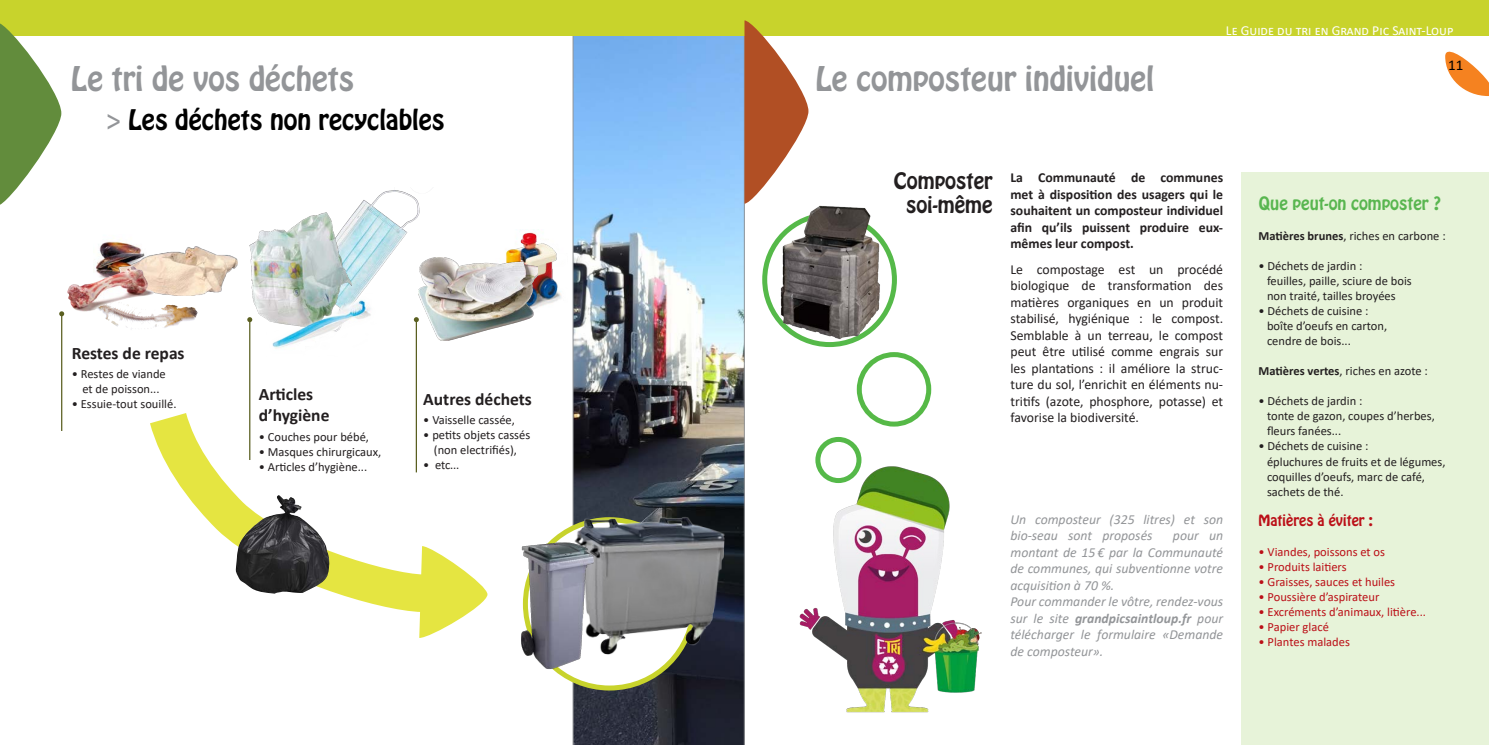
<style>
.page{position:relative;width:1489px;height:745px;background:#fff}
.page>*{position:absolute;margin:0;border:0;box-sizing:border-box;transform-origin:0 0}
.t1{font:30px "Hobo Std";color:#939598}
.t2{font:25px "Hobo Std";color:#000}
.t3{font:20px "Hobo Std";color:#231f20}
.t4{font:700 17.5px "Calibri";color:#231f20}
.t5{font:16.25px "Hobo Std";color:#59b650}
.t6{font:15px "Calibri";color:#000}
.t7{font:13.75px/16.5px "Calibri";color:#231f20;text-align:justify}
.t8{font:italic 13.75px/16.5px "Calibri";color:#939598;text-align:justify}
.t9{font:700 13.75px/16.5px "Calibri";color:#231f20;text-align:justify}
.t10{font:13.75px "Calibri";color:#fff}
.t11{font:13.75px "Hobo Std";color:#bb1018}
.t12{font:12.5px/15px "Calibri";color:#231f20;text-align:center}
.t13{font:12.5px "Calibri";color:#bb1018}
.s1{color:#939598}
.s2{font-weight:700}
</style>
<div class="page">
<img style="left:96px;top:241px;width:38px;height:25px">
<img style="left:118px;top:246px;width:119px;height:49px">
<img style="left:324px;top:190px;width:96px;height:149px">
<img style="left:506px;top:229px;width:56px;height:78px">
<svg style="left:150px;top:371px;width:269px;height:241px"></svg>
<svg style="left:419px;top:546px;width:68px;height:92px"></svg>
<img style="left:573px;top:35px;width:171px;height:709px">
<div style="left:0;top:0;width:762px;height:35px;background:#c8d32c"></div>
<hr style="left:61px;top:313px;width:1px;height:117px;background:#5a5f20">
<svg style="left:59px;top:311px;width:5px;height:5px"></svg>
<svg style="left:525px;top:519px;width:168px;height:168px"></svg>
<hr style="left:249px;top:319px;width:1px;height:140px;background:#5a5f20">
<svg style="left:0;top:23px;width:61px;height:182px"></svg>
<hr style="left:416px;top:319px;width:1px;height:153px;background:#5a5f20">
<svg style="left:414px;top:317px;width:5px;height:5px"></svg>
<img style="left:558px;top:464px;width:168px;height:204px">
<img style="left:521px;top:534px;width:75px;height:139px">
<img style="left:249px;top:213px;width:102px;height:113px">
<img style="left:267px;top:293px;width:109px;height:55px">
<img style="left:419px;top:257px;width:119px;height:83px">
<div style="left:1240px;top:172px;width:248px;height:572px;background:#e7f3d9"></div>
<div style="left:726px;top:0;width:762px;height:35px;background:#c8d32c"></div>
<svg style="left:1444px;top:35px;width:44px;height:61px"></svg>
<svg style="left:744px;top:20px;width:64px;height:183px"></svg>
<img style="left:799px;top:415px;width:183px;height:298px">
<div style="left:817px;top:439px;width:42px;height:41px;background:#fff;border-radius:50%"></div>
<div style="left:815px;top:436px;width:46px;height:46px;border:5px solid #55b949;border-radius:50%"></div>
<div style="left:859px;top:354px;width:69px;height:70px;background:#fff;border-radius:50%"></div>
<div style="left:856px;top:352px;width:75px;height:74px;border:5px solid #56b947;border-radius:50%"></div>
<div style="left:762px;top:212px;width:134px;height:135px;border:5px solid #55b949;border-radius:50%"></div>
<img style="left:770px;top:200px;width:126px;height:142px">
<img style="left:235px;top:495px;width:94px;height:98px">
<img style="left:67px;top:266px;width:87px;height:45px">
<p class="t1" style="left:71px;top:58px;width:285px">Le tri de vos déchets</p>
<p class="t2" style="left:106px;top:102px;width:340px"><span class="s1">&gt;</span> Les déchets non recyclables</p>
<p class="t4" style="left:72px;top:340px;width:114px">Restes de repas</p>
<p class="t12" style="left:72px;top:366px;width:96px">• Restes de viande et de poisson...</p>
<p class="t12" style="left:72px;top:396px;width:106px">• Essuie-tout souillé.</p>
<p class="t4" style="left:259px;top:382px;width:56px">Articles</p>
<p class="t4" style="left:259px;top:403px;width:72px">d’hygiène</p>
<p class="t12" style="left:259px;top:428px;width:112px">• Couches pour bébé,</p>
<p class="t12" style="left:259px;top:443px;width:124px">• Masques chirurgicaux,</p>
<p class="t12" style="left:259px;top:458px;width:110px">• Articles d’hygiène...</p>
<p class="t4" style="left:423px;top:386px;width:110px">Autres déchets</p>
<p class="t12" style="left:423px;top:412px;width:93px">• Vaisselle cassée,</p>
<p class="t12" style="left:423px;top:427px;width:108px">• petits objets cassés (non electrifiés),</p>
<p class="t12" style="left:423px;top:457px;width:37px">• etc...</p>
<p class="t1" style="left:815px;top:58px;width:340px">Le composteur individuel</p>
<p class="t10" style="left:1225px;top:21px;width:229px">Le Guide du tri en Grand Pic Saint-Loup</p>
<p class="t6" style="left:1447px;top:55px;width:17px">11</p>
<p class="t3" style="left:893px;top:167px;width:100px">Composter</p>
<p class="t3" style="left:906px;top:191px;width:88px">soi-même</p>
<p class="t9" style="left:1010px;top:169px;width:214px">La Communauté de communes met à disposition des usagers qui le souhaitent un composteur individuel afin qu’ils puissent produire eux&shy;mêmes leur compost.</p>
<p class="t7" style="left:1010px;top:260px;width:214px">Le compostage est un procédé biologique de transformation des matières organiques en un produit stabilisé, hygiénique : le compost.<br>Semblable à un terreau, le compost peut être utilisé comme engrais sur les plantations : il améliore la struc&shy;ture du sol, l’enrichit en éléments nu&shy;tritifs (azote, phosphore, potasse) et favorise la biodiversité.</p>
<p class="t8" style="left:1010px;top:510px;width:214px">Un composteur (325 litres) et son bio-seau sont proposés</p>
<p class="t8" style="left:1010px;top:526px;width:214px;text-indent:162px">pour un montant de 15 € par la Communauté de communes, qui subventionne votre acquisition à 70 %.</p>
<p class="t8" style="left:1010px;top:592px;width:214px">Pour commander le vôtre, rendez-vous sur le site <span class="s2">grandpicsaintloup.fr</span> pour télécharger le formulaire «Demande de composteur».</p>
<p class="t5" style="left:1258px;top:192px;width:184px">Que peut-on composter ?</p>
<p class="t12" style="left:1258px;top:228px;width:189px"><span class="s2">Matières brunes</span>, riches en carbone :</p>
<p class="t12" style="left:1258px;top:258px;width:105px">• Déchets de jardin :</p>
<p class="t12" style="left:1266px;top:273px;width:146px">feuilles, paille, sciure de bois</p>
<p class="t12" style="left:1266px;top:288px;width:130px">non traité, tailles broyées</p>
<p class="t12" style="left:1258px;top:303px;width:111px">• Déchets de cuisine :</p>
<p class="t12" style="left:1266px;top:318px;width:122px">boîte d’oeufs en carton,</p>
<p class="t12" style="left:1266px;top:333px;width:85px">cendre de bois...</p>
<p class="t12" style="left:1258px;top:363px;width:171px"><span class="s2">Matières vertes</span>, riches en azote :</p>
<p class="t12" style="left:1258px;top:393px;width:105px">• Déchets de jardin :</p>
<p class="t12" style="left:1266px;top:408px;width:169px">tonte de gazon, coupes d’herbes,</p>
<p class="t12" style="left:1266px;top:423px;width:76px">fleurs fanées...</p>
<p class="t12" style="left:1258px;top:438px;width:111px">• Déchets de cuisine :</p>
<p class="t12" style="left:1266px;top:453px;width:180px">épluchures de fruits et de légumes,</p>
<p class="t12" style="left:1266px;top:468px;width:159px">coquilles d’oeufs, marc de café,</p>
<p class="t12" style="left:1266px;top:483px;width:78px">sachets de thé.</p>
<p class="t11" style="left:1258px;top:510px;width:116px">Matières à éviter :</p>
<p class="t13" style="left:1258px;top:542px;width:128px">• Viandes, poissons et os</p>
<p class="t13" style="left:1258px;top:557px;width:90px">• Produits laitiers</p>
<p class="t13" style="left:1258px;top:572px;width:138px">• Graisses, sauces et huiles</p>
<p class="t13" style="left:1258px;top:587px;width:122px">• Poussière d’aspirateur</p>
<p class="t13" style="left:1258px;top:602px;width:169px">• Excréments d’animaux, litière...</p>
<p class="t13" style="left:1258px;top:617px;width:72px">• Papier glacé</p>
<p class="t13" style="left:1258px;top:632px;width:93px">• Plantes malades</p>
</div>
